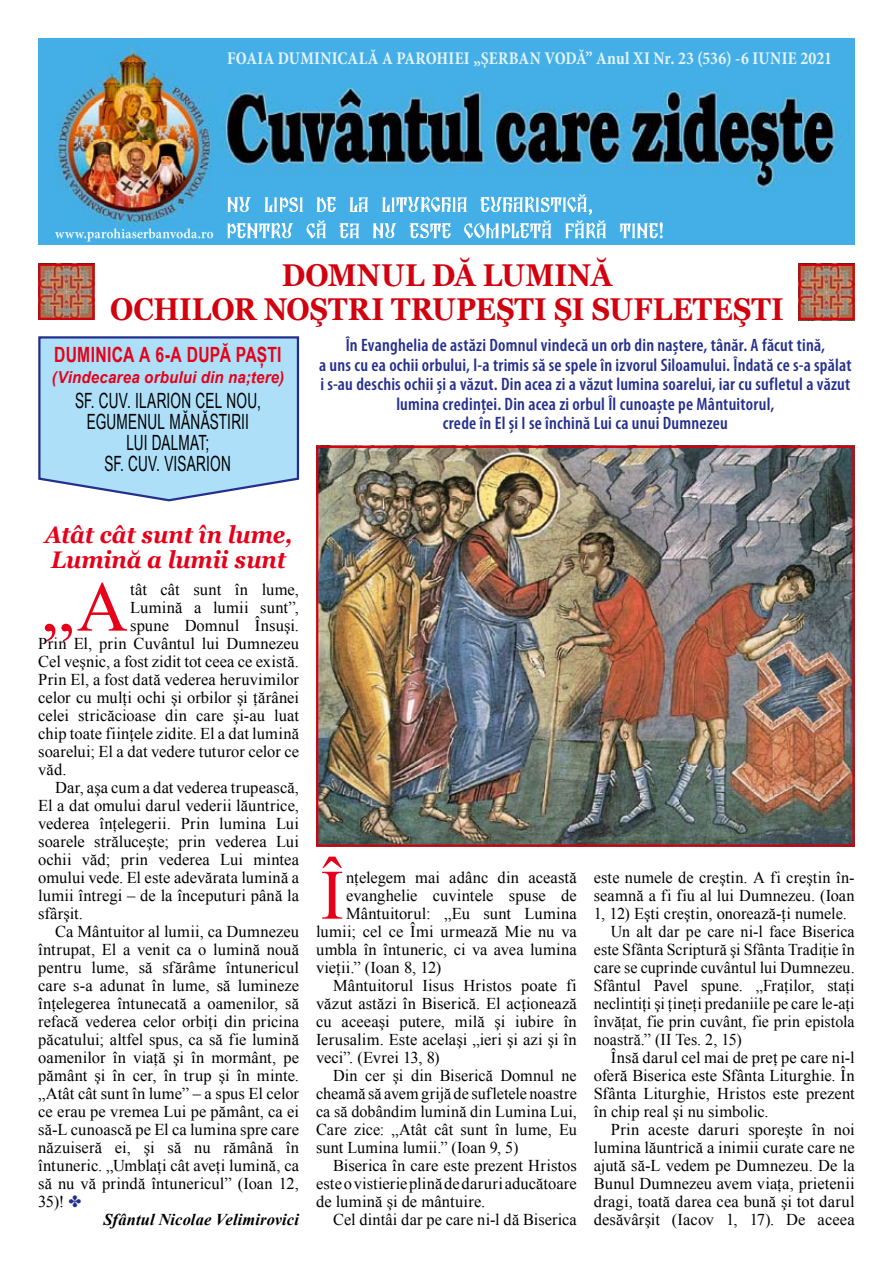
<style>
.page{position:relative;width:893px;height:1263px;background:#fff}
.page>*{position:absolute;margin:0;border:0;box-sizing:border-box;transform-origin:0 0}
.t1{font:70.8px "Times New Roman";color:#e60019}
.t2{font:700 31.5px/34.5px "Georgia";color:#d1010e;text-align:center;scale:.9 1}
.t3{font:italic 700 24px/25.5px "Georgia";letter-spacing:-.005em;color:#e60019;scale:.93 1}
.t4{font:21px/21px "Arial Narrow";letter-spacing:.01em;color:#000;text-align:center;scale:.79 1}
.t5{font:700 21px "Arial Narrow";letter-spacing:.015em;color:#e60019;scale:.91 1}
.t6{font:600 condensed 18px/19.5px "Myriad Pro";letter-spacing:.015em;color:#242f8d;text-align:center}
.t7{font:700 condensed 18px "Minion Pro";letter-spacing:.015em;color:#e2f3fc;scale:.94 1}
.t8{font:16.5px "Times New Roman";letter-spacing:.005em;color:#000}
.t9{font:italic 700 16.5px "Arial";letter-spacing:.015em;color:#e60019;scale:.91 1}
.t10{font:italic 700 16.5px "Times New Roman";letter-spacing:.005em;color:#000}
.s1{color:#242f8d}
</style>
<div class="page">
<img style="left:319px;top:449px;width:533px;height:395px">
<div style="left:316px;top:446px;width:539px;height:401px;border:2px solid #d1010e"></div>
<img style="left:41px;top:267px;width:51px;height:50px">
<div style="left:38px;top:264px;width:57px;height:56px;border:2px solid #d1010e"></div>
<img style="left:801px;top:267px;width:51px;height:50px">
<div style="left:798px;top:264px;width:57px;height:56px;border:2px solid #d1010e"></div>
<img style="left:38px;top:38px;width:817px;height:206px">
<svg style="left:55px;top:228px;width:158px;height:14px;background:#67beeb"></svg>
<svg style="left:227px;top:194px;width:436px;height:44px;background:#6dc0ec"></svg>
<svg style="left:38px;top:336px;width:262px;height:166px;background:#add9f3"></svg>
<p class="t7" style="left:227px;top:47px;width:645px">FOAIA DUMINICALĂ A PAROHIEI „ŞERBAN VODĂ” Anul XI Nr. 23 (536) -6 IUNIE 2021</p>
<h2 class="t2" style="left:110px;top:258px;width:750px">DOMNUL DĂ LUMINĂ<br>OCHILOR NOŞTRI TRUPEŞTI ŞI SUFLETEŞTI</h2>
<p class="t5" style="left:54px;top:339px;width:251px">DUMINICA A 6-A DUPĂ PAȘTI</p>
<p class="t9" style="left:52px;top:367px;width:257px">(Vindecarea orbului din na;tere)</p>
<p class="t4" style="left:75px;top:390px;width:237px">SF. CUV. ILARION CEL NOU,<br>EGUMENUL MĂNĂSTIRII<br>LUI DALMAT;<br>SF. CUV. VISARION</p>
<p class="t6" style="left:319px;top:335px;width:534px">În Evanghelia de astăzi Domnul vindecă un orb din naștere, tânăr. A făcut tină,<br>a uns cu ea ochii orbului, l-a trimis să se spele în izvorul Siloamului. Îndată ce s-a spălat i s-au deschis ochii și a văzut. Din acea zi a văzut lumina soarelui, iar cu sufletul a văzut lumina credinței. Din acea zi orbul Îl cunoaște pe Mântuitorul,<br>crede în El și I se închină Lui ca unui Dumnezeu</p>
<h3 class="t3" style="left:45px;top:521px;width:268px">Atât cât sunt în lume,<br>Lumină a lumii sunt</h3>
<h1 class="t1" style="left:43px;top:559px;width:87px">„A</h1>
<p class="t8" style="left:130px;top:578px;width:170px">tât cât sunt în lume,</p>
<p class="t8" style="left:130px;top:596px;width:170px">Lumină a lumii sunt”,</p>
<p class="t8" style="left:130px;top:614px;width:170px">spune Domnul Însuşi.</p>
<p class="t8" style="left:38px;top:632px;width:262px">Prin El, prin Cuvântul lui Dumnezeu</p>
<p class="t8" style="left:38px;top:650px;width:262px">Cel veşnic, a fost zidit tot ceea ce există.</p>
<p class="t8" style="left:38px;top:668px;width:262px">Prin El, a fost dată vederea heruvimilor</p>
<p class="t8" style="left:38px;top:686px;width:262px">celor cu mulţi ochi şi orbilor şi ţărânei</p>
<p class="t8" style="left:38px;top:704px;width:262px">celei stricăcioase din care şi-au luat</p>
<p class="t8" style="left:38px;top:722px;width:262px">chip toate fiinţele zidite. El a dat lumină</p>
<p class="t8" style="left:38px;top:740px;width:262px">soarelui; El a dat vedere tuturor celor ce</p>
<p class="t8" style="left:38px;top:758px;width:30px">văd.</p>
<p class="t8" style="left:55px;top:776px;width:245px">Dar, aşa cum a dat vederea trupească,</p>
<p class="t8" style="left:38px;top:794px;width:262px">El a dat omului darul vederii lăuntrice,</p>
<p class="t8" style="left:38px;top:812px;width:262px">vederea înţelegerii. Prin lumina Lui</p>
<p class="t8" style="left:38px;top:830px;width:262px">soarele străluceşte; prin vederea Lui</p>
<p class="t8" style="left:38px;top:848px;width:262px">ochii văd; prin vederea Lui mintea</p>
<p class="t8" style="left:38px;top:866px;width:262px">omului vede. El este adevărata lumină a</p>
<p class="t8" style="left:38px;top:884px;width:262px">lumii întregi – de la începuturi până la</p>
<p class="t8" style="left:38px;top:902px;width:46px">sfârşit.</p>
<p class="t8" style="left:55px;top:920px;width:245px">Ca Mântuitor al lumii, ca Dumnezeu</p>
<p class="t8" style="left:38px;top:938px;width:262px">întrupat, El a venit ca o lumină nouă</p>
<p class="t8" style="left:38px;top:956px;width:262px">pentru lume, să sfărâme întunericul</p>
<p class="t8" style="left:38px;top:974px;width:262px">care s-a adunat în lume, să lumineze</p>
<p class="t8" style="left:38px;top:992px;width:262px">înţelegerea întunecată a oamenilor, să</p>
<p class="t8" style="left:38px;top:1010px;width:262px">refacă vederea celor orbiţi din pricina</p>
<p class="t8" style="left:38px;top:1028px;width:262px">păcatului; altfel spus, ca să fie lumină</p>
<p class="t8" style="left:38px;top:1046px;width:262px">oamenilor în viaţă şi în mormânt, pe</p>
<p class="t8" style="left:38px;top:1064px;width:262px">pământ şi în cer, în trup şi în minte.</p>
<p class="t8" style="left:38px;top:1082px;width:262px">„Atât cât sunt în lume” – a spus El celor</p>
<p class="t8" style="left:38px;top:1100px;width:262px">ce erau pe vremea Lui pe pământ, ca ei</p>
<p class="t8" style="left:38px;top:1118px;width:262px">să-L cunoască pe El ca lumina spre care</p>
<p class="t8" style="left:38px;top:1136px;width:262px">năzuiseră ei, şi să nu rămână în</p>
<p class="t8" style="left:38px;top:1154px;width:262px">întuneric. „Umblaţi cât aveţi lumină, ca</p>
<p class="t8" style="left:38px;top:1172px;width:262px">să nu vă prindă întunericul” (Ioan 12,</p>
<p class="t8" style="left:38px;top:1190px;width:45px">35)! <span class="s1">✤</span></p>
<p class="t10" style="left:104px;top:1208px;width:197px">Sfântul Nicolae Velimirovici</p>
<h1 class="t1" style="left:320px;top:847px;width:25px">Î</h1>
<p class="t8" style="left:346px;top:866px;width:232px">nţelegem mai adânc din această</p>
<p class="t8" style="left:346px;top:884px;width:232px">evanghelie cuvintele spuse de</p>
<p class="t8" style="left:346px;top:902px;width:232px">Mântuitorul: „Eu sunt Lumina</p>
<p class="t8" style="left:316px;top:920px;width:262px">lumii; cel ce Îmi urmează Mie nu va</p>
<p class="t8" style="left:316px;top:938px;width:262px">umbla în întuneric, ci va avea lumina</p>
<p class="t8" style="left:316px;top:956px;width:127px">vieţii.” (Ioan 8, 12)</p>
<p class="t8" style="left:333px;top:974px;width:245px">Mântuitorul Iisus Hristos poate fi</p>
<p class="t8" style="left:316px;top:992px;width:262px">văzut astăzi în Biserică. El acţionează</p>
<p class="t8" style="left:316px;top:1010px;width:262px">cu aceeaşi putere, milă şi iubire în</p>
<p class="t8" style="left:316px;top:1028px;width:262px">Ierusalim. Este acelaşi „ieri şi azi şi în</p>
<p class="t8" style="left:316px;top:1046px;width:125px">veci”. (Evrei 13, 8)</p>
<p class="t8" style="left:333px;top:1064px;width:245px">Din cer şi din Biserică Domnul ne</p>
<p class="t8" style="left:316px;top:1082px;width:262px">cheamă să avem grijă de sufletele noastre</p>
<p class="t8" style="left:316px;top:1100px;width:262px">ca să dobândim lumină din Lumina Lui,</p>
<p class="t8" style="left:316px;top:1118px;width:262px">Care zice: „Atât cât sunt în lume, Eu</p>
<p class="t8" style="left:316px;top:1136px;width:204px">sunt Lumina lumii.” (Ioan 9, 5)</p>
<p class="t8" style="left:333px;top:1154px;width:245px">Biserica în care este prezent Hristos</p>
<p class="t8" style="left:316px;top:1172px;width:262px">este o vistierie plină de daruri aducătoare</p>
<p class="t8" style="left:316px;top:1190px;width:171px">de lumină şi de mântuire.</p>
<p class="t8" style="left:333px;top:1208px;width:245px">Cel dintâi dar pe care ni-l dă Biserica</p>
<p class="t8" style="left:594px;top:866px;width:262px">este numele de creştin. A fi creştin în-</p>
<p class="t8" style="left:594px;top:884px;width:262px">seamnă a fi fiu al lui Dumnezeu. (Ioan</p>
<p class="t8" style="left:594px;top:902px;width:254px">1, 12) Eşti creştin, onorează-ţi numele.</p>
<p class="t8" style="left:611px;top:920px;width:245px">Un alt dar pe care ni-l face Biserica</p>
<p class="t8" style="left:594px;top:938px;width:262px">este Sfânta Scriptură şi Sfânta Tradiţie în</p>
<p class="t8" style="left:594px;top:956px;width:262px">care se cuprinde cuvântul lui Dumnezeu.</p>
<p class="t8" style="left:594px;top:974px;width:262px">Sfântul Pavel spune. „Fraţilor, staţi</p>
<p class="t8" style="left:594px;top:992px;width:262px">neclintiţi şi ţineţi predaniile pe care le‑aţi</p>
<p class="t8" style="left:594px;top:1010px;width:262px">învăţat, fie prin cuvânt, fie prin epistola</p>
<p class="t8" style="left:594px;top:1028px;width:150px">noastră.” (II Tes. 2, 15)</p>
<p class="t8" style="left:611px;top:1046px;width:245px">Însă darul cel mai de preţ pe care ni-l</p>
<p class="t8" style="left:594px;top:1064px;width:262px">oferă Biserica este Sfânta Liturghie. În</p>
<p class="t8" style="left:594px;top:1082px;width:262px">Sfânta Liturghie, Hristos este prezent</p>
<p class="t8" style="left:594px;top:1100px;width:176px">în chip real şi nu simbolic.</p>
<p class="t8" style="left:611px;top:1118px;width:245px">Prin aceste daruri sporeşte în noi</p>
<p class="t8" style="left:594px;top:1136px;width:262px">lumina lăuntrică a inimii curate care ne</p>
<p class="t8" style="left:594px;top:1154px;width:262px">ajută să-L vedem pe Dumnezeu. De la</p>
<p class="t8" style="left:594px;top:1172px;width:262px">Bunul Dumnezeu avem viaţa, prietenii</p>
<p class="t8" style="left:594px;top:1190px;width:262px">dragi, toată darea cea bună şi tot darul</p>
<p class="t8" style="left:594px;top:1208px;width:262px">desăvârşit (Iacov 1, 17). De aceea</p>
</div>
